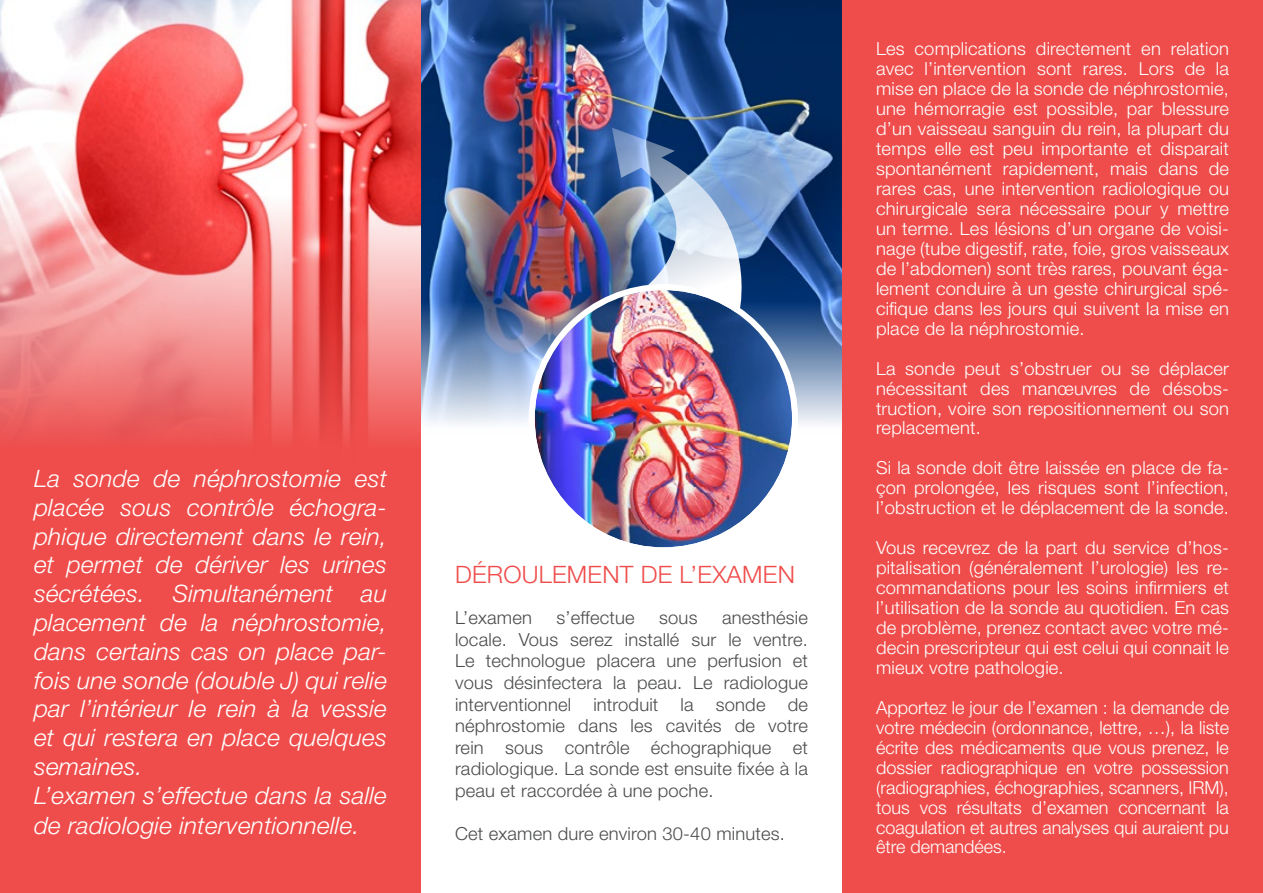
<style>
.page{position:relative;width:1263px;height:893px;background:#fff}
.page>*{position:absolute;margin:0;border:0;box-sizing:border-box;transform-origin:0 0}
.t1{font:italic 300 24px/28.8px "Helvetica Neue LT Std";letter-spacing:.01em;color:#fff;text-align:justify}
.t2{font:300 24px "Helvetica Neue LT Std";letter-spacing:.01em;color:#ef4d4b}
.t3{font:300 18px/20px "Helvetica Neue LT Std";letter-spacing:.01em;color:#fff;text-align:justify}
.t4{font:300 18px/21.6px "Helvetica Neue LT Std";letter-spacing:.01em;color:#4b4c4d;text-align:justify}
</style>
<div class="page">
<div style="left:0;top:0;width:421px;height:893px;background:#ef4d4b"></div>
<div style="left:842px;top:0;width:421px;height:893px;background:#ef4d4b"></div>
<img style="left:0;top:0;width:421px;height:435px">
<img style="left:421px;top:0;width:421px;height:424px">
<img style="left:609px;top:128px;width:154px;height:209px">
<img style="left:535px;top:290px;width:257px;height:257px;border-radius:129px">
<div style="left:529px;top:284px;width:269px;height:269px;border:6px solid #fff;border-radius:50%"></div>
<p class="t1" style="left:34px;top:464px;width:354px">La sonde de néphrostomie est placée sous contrôle échogra&shy;phique directement dans le rein, et permet de dériver les urines sécrétées. Simultanément au placement de la néphrostomie, dans certains cas on place par&shy;fois une sonde (double J) qui relie par l’intérieur le rein à la vessie et qui restera en place quelques semaines.</p>
<p class="t1" style="left:34px;top:780px;width:354px;line-height:30.6px">L’examen s’effectue dans la salle de radiologie interventionnelle.</p>
<p class="t2" style="left:455px;top:559px;width:341px">DÉROULEMENT DE L’EXAMEN</p>
<p class="t4" style="left:455px;top:606px;width:79px">L’examen</p>
<p class="t4" style="left:556px;top:606px;width:80px">s’effectue</p>
<p class="t4" style="left:659px;top:606px;width:40px">sous</p>
<p class="t4" style="left:455px;top:606px;width:354px;text-indent:267px">anesthésie locale. Vous serez installé sur le ventre.<br>Le technologue placera une perfusion et vous désinfectera la peau. Le radiologue interventionnel introduit la sonde de néphrostomie dans les cavités de votre rein sous contrôle échographique et radiologique. La sonde est ensuite fixée à la peau et raccordée à une poche.</p>
<p class="t4" style="left:455px;top:822px;width:331px">Cet examen dure environ 30-40 minutes.</p>
<p class="t3" style="left:876px;top:39px;width:354px">Les complications directement en relation avec l’intervention sont rares. Lors de la mise en place de la sonde de néphrostomie, une hémorragie est possible, par blessure d’un vaisseau sanguin du rein, la plupart du temps elle est peu importante et disparait spontanément rapidement, mais dans de rares cas, une intervention radiologique ou chirurgicale sera nécessaire pour y mettre un terme. Les lésions d’un organe de voisi&shy;nage (tube digestif, rate, foie, gros vaisseaux de l’abdomen) sont très rares, pouvant éga&shy;lement conduire à un geste chirurgical spé&shy;cifique dans les jours qui suivent la mise en place de la néphrostomie.</p>
<p class="t3" style="left:876px;top:358px;width:354px">La sonde peut s’obstruer ou se déplacer nécessitant des manœuvres de désobs&shy;truction, voire son repositionnement ou son replacement.</p>
<p class="t3" style="left:876px;top:458px;width:354px">Si la sonde doit être laissée en place de fa&shy;çon prolongée, les risques sont l’infection, l’obstruction et le déplacement de la sonde.</p>
<p class="t3" style="left:876px;top:537px;width:354px">Vous recevrez de la part du service d’hos&shy;pitalisation (généralement l’urologie) les re&shy;commandations pour les soins infirmiers et l’utilisation de la sonde au quotidien. En cas de problème, prenez contact avec votre mé&shy;decin prescripteur qui est celui qui connait le mieux votre pathologie.</p>
<p class="t3" style="left:876px;top:697px;width:354px">Apportez le jour de l’examen : la demande de votre médecin (ordonnance, lettre, …), la liste écrite des médicaments que vous prenez, le dossier radiographique en votre possession (radiographies, échographies, scanners, IRM), tous vos résultats d’examen concernant la coagulation et autres analyses qui auraient pu être demandées.</p>
</div>
